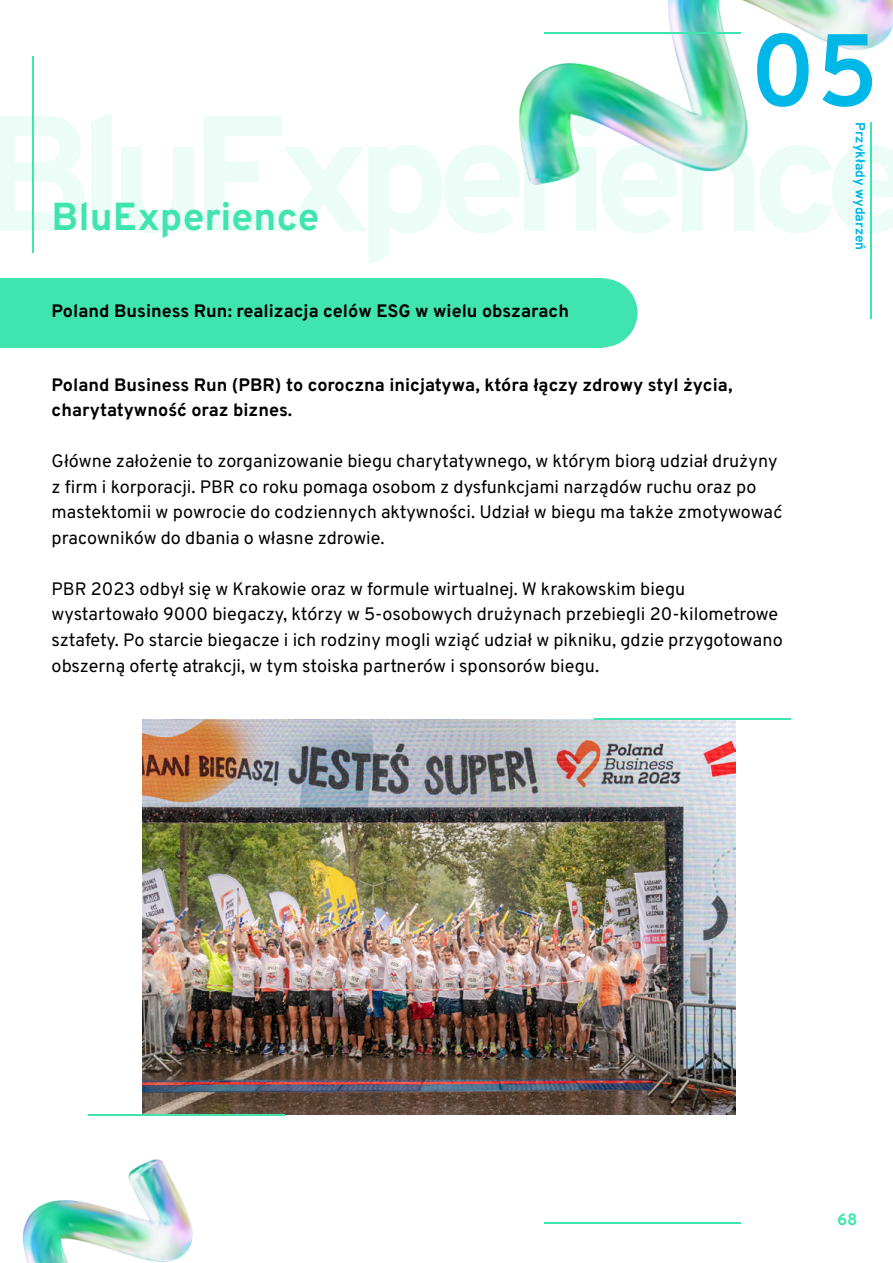
<style>
.page{position:relative;width:893px;height:1263px;background:#fff}
.page>*{position:absolute;margin:0;border:0;box-sizing:border-box;transform-origin:0 0}
.t1{font:600 102px "Overpass";color:#00b7e8}
.t2{font:700 39px "Overpass";color:#40e4af}
.t3{font:18px/25.5px "Overpass";color:#000}
.t4{font:700 18px/25.5px "Overpass";color:#000}
.t5{font:700 16.5px "Overpass";color:#40e4af}
.t6{font:700 13.5px "Overpass";color:#00b7e8}
</style>
<div class="page">
<img style="left:0;top:0;width:893px;height:1263px">
<hr style="left:32px;top:56px;width:2px;height:197px;background:#40e4af">
<hr style="left:544px;top:32px;width:196px;height:2px;background:#40e4af">
<hr style="left:871px;top:122px;width:1px;height:197px;background:#40e4af">
<hr style="left:544px;top:1223px;width:196px;height:1px;background:#40e4af">
<div style="left:0;top:278px;width:603px;height:69px;background:#40e4af"></div>
<div style="left:569px;top:279px;width:68px;height:68px;background:#40e4af;border-radius:50%"></div>
<img style="left:143px;top:719px;width:592px;height:396px">
<hr style="left:594px;top:718px;width:196px;height:1px;background:#40e4af">
<hr style="left:88px;top:1114px;width:197px;height:2px;background:#40e4af">
<h2 class="t2" style="left:52px;top:185px;width:269px">BluExperience</h2>
<p class="t4" style="left:52px;top:298px;width:519px">Poland Business Run: realizacja celów ESG w wielu obszarach</p>
<h1 class="t1" style="left:750px;top:-12px;width:131px">05</h1>
<p class="t6" style="left:871px;top:122px;width:130px;rotate:90deg">Przykłady wydarzeń</p>
<p class="t4" style="left:52px;top:371px;width:682px">Poland Business Run (PBR) to coroczna inicjatywa, która łączy zdrowy styl życia, charytatywność oraz biznes.</p>
<p class="t3" style="left:52px;top:448px;width:732px">Główne założenie to zorganizowanie biegu charytatywnego, w którym biorą udział drużyny z firm i korporacji. PBR co roku pomaga osobom z dysfunkcjami narządów ruchu oraz po mastektomii w powrocie do codziennych aktywności. Udział w biegu ma także zmotywować pracowników do dbania o własne zdrowie.</p>
<p class="t3" style="left:52px;top:575px;width:733px">PBR 2023 odbył się w Krakowie oraz w formule wirtualnej. W krakowskim biegu wystartowało 9000 biegaczy, którzy w 5-osobowych drużynach przebiegli 20-kilometrowe sztafety. Po starcie biegacze i ich rodziny mogli wziąć udział w pikniku, gdzie przygotowano obszerną ofertę atrakcji, w tym stoiska partnerów i sponsorów biegu.</p>
<p class="t5" style="left:837px;top:1205px;width:22px">68</p>
</div>
